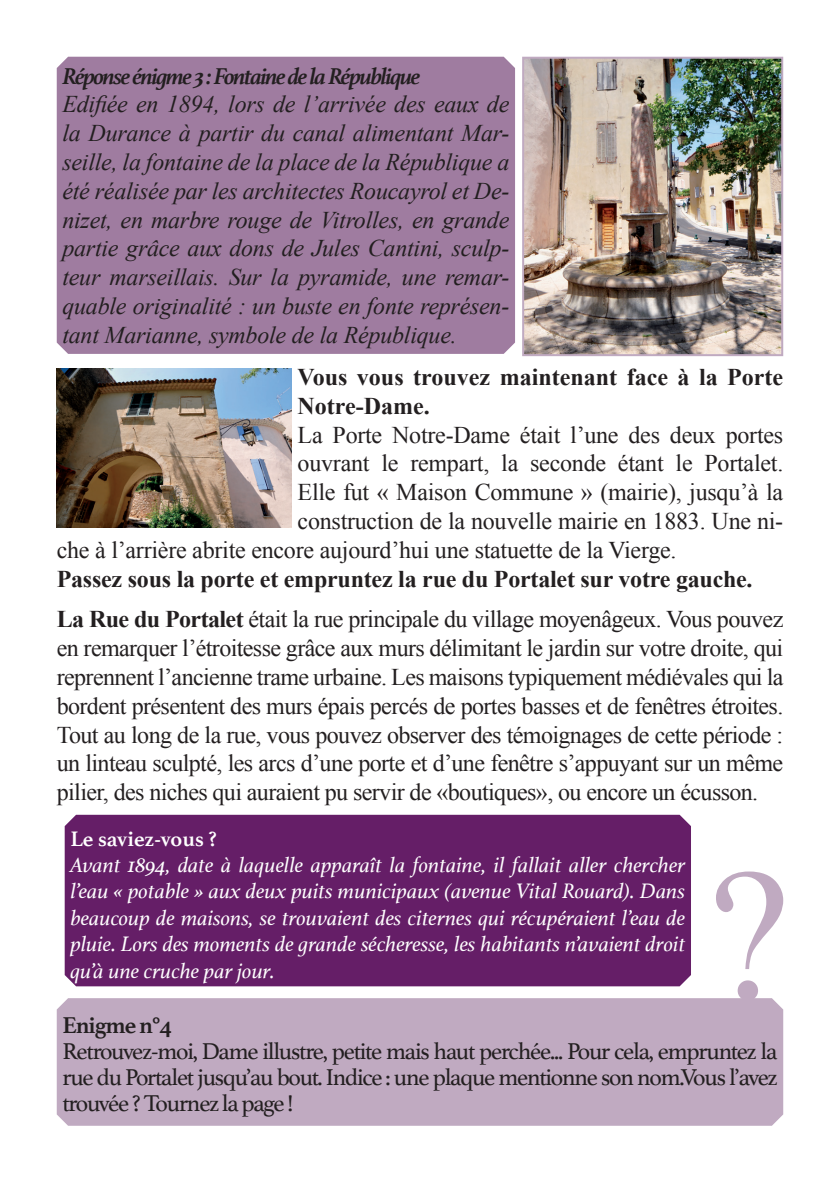
<style>
.page{position:relative;width:840px;height:1191px;background:#fff}
.page>*{position:absolute;margin:0;border:0;box-sizing:border-box;transform-origin:0 0}
.t1{font:24px/28.8px "Times New Roman";letter-spacing:-.01em;color:#231f20;text-align:justify}
.t2{font:italic 24px/28.8px "Times New Roman";letter-spacing:-.01em;color:#231f20;text-align:justify}
.t3{font:700 24px/28.8px "Times New Roman";letter-spacing:-.01em;color:#231f20}
.t4{font:24px/26px "Athelas";letter-spacing:-.05em;color:#231f20;text-align:justify}
.t5{font:italic 700 24px "Athelas";letter-spacing:-.06em;color:#231f20}
.t6{font:700 24px "Athelas";letter-spacing:-.05em;color:#231f20}
.t7{font:italic 22px/26.4px "Athelas";color:#fff;text-align:justify}
.t8{font:700 22px "Athelas";color:#fff}
.s1{font-weight:400}
</style>
<div class="page">
<svg style="left:716px;top:871px;width:66px;height:127px"></svg>
<div style="left:65px;top:814px;width:625px;height:172px;background:#651e67"></div>
<div style="left:57px;top:57px;width:457px;height:297px;background:#9f7ca0"></div>
<div style="left:57px;top:998px;width:725px;height:127px;background:#c0aac1"></div>
<img style="left:525px;top:60px;width:254px;height:293px">
<div style="left:522px;top:57px;width:260px;height:299px;border:2px solid #c0aac1"></div>
<img style="left:57px;top:369px;width:235px;height:158px">
<p class="t5" style="left:62px;top:56px;width:359px">Réponse énigme 3 : Fontaine de la République</p>
<p class="t2" style="left:62px;top:89px;width:448px">Edifiée en 1894, lors de l’arrivée des eaux de la Durance à partir du canal alimentant Mar&shy;seille, la fontaine de la place de la République a été réalisée par les architectes Roucayrol et De&shy;nizet, en marbre rouge de Vitrolles, en grande partie grâce aux dons de Jules Cantini, sculp&shy;teur marseillais. Sur la pyramide, une remar&shy;quable originalité : un buste en fonte représen&shy;tant Marianne, symbole de la République.</p>
<p class="t3" style="left:297px;top:362px;width:487px">Vous vous trouvez maintenant face à la Porte<br>Notre-Dame.</p>
<p class="t1" style="left:297px;top:420px;width:487px">La Porte Notre-Dame était l’une des deux portes</p>
<p class="t1" style="left:297px;top:448px;width:487px">ouvrant le rempart, la seconde étant le Portalet.</p>
<p class="t1" style="left:297px;top:477px;width:487px">Elle fut « Maison Commune » (mairie), jusqu’à la</p>
<p class="t1" style="left:297px;top:506px;width:487px">construction de la nouvelle mairie en 1883. Une ni-</p>
<p class="t1" style="left:57px;top:535px;width:621px">che à l’arrière abrite encore aujourd’hui une statuette de la Vierge.</p>
<p class="t3" style="left:57px;top:557px;width:727px;line-height:40.8px">Passez sous la porte et empruntez la rue du Portalet sur votre gauche.<br>La Rue du Portalet <span class="s1">était la rue principale du village moyenâgeux. Vous pouvez</span></p>
<p class="t1" style="left:57px;top:633px;width:727px">en remarquer l’étroitesse grâce aux murs délimitant le jardin sur votre droite, qui reprennent l’ancienne trame urbaine. Les maisons typiquement médiévales qui la bordent présentent des murs épais percés de portes basses et de fenêtres étroites.<br>Tout au long de la rue, vous pouvez observer des témoignages de cette période : un linteau sculpté, les arcs d’une porte et d’une fenêtre s’appuyant sur un même pilier, des niches qui auraient pu servir de «boutiques», ou encore un écusson.</p>
<p class="t8" style="left:70px;top:820px;width:148px">Le saviez-vous ?</p>
<p class="t7" style="left:70px;top:851px;width:616px">Avant 1894, date à laquelle apparaît la fontaine, il fallait aller chercher l’eau « potable » aux deux puits municipaux (avenue Vital Rouard). Dans beaucoup de maisons, se trouvaient des citernes qui récupéraient l’eau de pluie. Lors des moments de grande sécheresse, les habitants n’avaient droit qu’à une cruche par jour.</p>
<p class="t6" style="left:62px;top:1006px;width:111px">Enigme n°4</p>
<p class="t4" style="left:62px;top:1037px;width:716px">Retrouvez-moi, Dame illustre, petite mais haut perchée... Pour cela, empruntez la rue du Portalet jusqu’au bout. Indice : une plaque mentionne son nom.Vous l’avez trouvée ? Tournez la page !</p>
</div>
